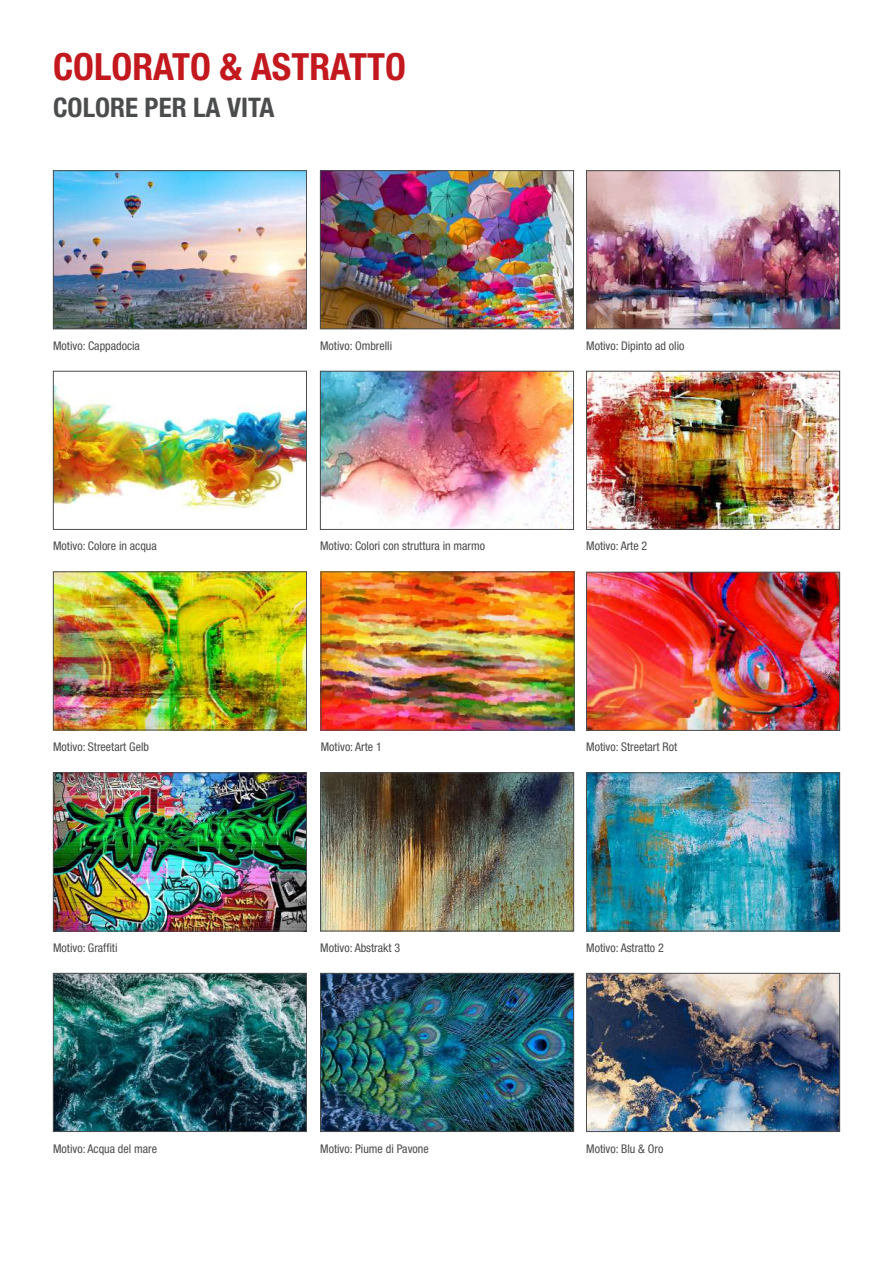
<style>
.page{position:relative;width:893px;height:1263px;background:#fff}
.page>*{position:absolute;margin:0;border:0;box-sizing:border-box;transform-origin:0 0}
.t1{font:700 condensed 37.5px "Helvetica Neue LT Std";color:#c2181e}
.t2{font:700 condensed 27px "Helvetica Neue LT Std";color:#4b4c4d}
.t3{font:condensed 12px "Helvetica Neue LT Std";color:#4b4c4d}
</style>
<div class="page">
<img style="left:322px;top:172px;width:250px;height:155px">
<div style="left:320px;top:170px;width:254px;height:159px;border:1px solid #4b4c4d"></div>
<img style="left:323px;top:574px;width:249px;height:154px">
<img style="left:55px;top:172px;width:250px;height:155px">
<div style="left:53px;top:170px;width:254px;height:159px;border:1px solid #4b4c4d"></div>
<img style="left:588px;top:373px;width:250px;height:155px">
<div style="left:586px;top:371px;width:254px;height:159px;border:1px solid #4b4c4d"></div>
<img style="left:588px;top:975px;width:250px;height:155px">
<div style="left:586px;top:973px;width:254px;height:159px;border:1px solid #4b4c4d"></div>
<img style="left:55px;top:774px;width:250px;height:155px">
<div style="left:53px;top:772px;width:254px;height:159px;border:1px solid #4b4c4d"></div>
<img style="left:322px;top:373px;width:250px;height:155px">
<div style="left:320px;top:371px;width:254px;height:159px;border:1px solid #4b4c4d"></div>
<img style="left:588px;top:574px;width:250px;height:154px">
<div style="left:586px;top:572px;width:254px;height:158px;border:1px solid #4b4c4d"></div>
<img style="left:322px;top:975px;width:250px;height:155px">
<div style="left:320px;top:973px;width:254px;height:159px;border:1px solid #4b4c4d"></div>
<img style="left:322px;top:774px;width:250px;height:155px">
<div style="left:320px;top:772px;width:254px;height:159px;border:1px solid #4b4c4d"></div>
<img style="left:55px;top:384px;width:250px;height:126px">
<div style="left:53px;top:371px;width:254px;height:159px;border:1px solid #4b4c4d"></div>
<img style="left:55px;top:574px;width:250px;height:154px">
<div style="left:53px;top:572px;width:254px;height:158px;border:1px solid #4b4c4d"></div>
<img style="left:55px;top:975px;width:250px;height:155px">
<div style="left:53px;top:973px;width:254px;height:159px;border:1px solid #4b4c4d"></div>
<img style="left:588px;top:774px;width:250px;height:155px">
<div style="left:586px;top:772px;width:254px;height:159px;border:1px solid #4b4c4d"></div>
<img style="left:588px;top:172px;width:250px;height:155px">
<div style="left:586px;top:170px;width:254px;height:159px;border:1px solid #4b4c4d"></div>
<h1 class="t1" style="left:53px;top:44px;width:354px">COLORATO &amp; ASTRATTO</h1>
<h2 class="t2" style="left:53px;top:91px;width:223px">COLORE PER LA VITA</h2>
<p class="t3" style="left:53px;top:339px;width:88px">Motivo: Cappadocia</p>
<p class="t3" style="left:320px;top:339px;width:73px">Motivo: Ombrelli</p>
<p class="t3" style="left:586px;top:339px;width:100px">Motivo: Dipinto ad olio</p>
<p class="t3" style="left:53px;top:539px;width:105px">Motivo: Colore in acqua</p>
<p class="t3" style="left:320px;top:539px;width:166px">Motivo: Colori con struttura in marmo</p>
<p class="t3" style="left:586px;top:539px;width:63px">Motivo: Arte 2</p>
<p class="t3" style="left:53px;top:740px;width:97px">Motivo: Streetart Gelb</p>
<p class="t3" style="left:321px;top:740px;width:63px">Motivo: Arte 1</p>
<p class="t3" style="left:586px;top:740px;width:92px">Motivo: Streetart Rot</p>
<p class="t3" style="left:53px;top:941px;width:66px">Motivo: Graffiti</p>
<p class="t3" style="left:320px;top:941px;width:81px">Motivo: Abstrakt 3</p>
<p class="t3" style="left:586px;top:941px;width:79px">Motivo: Astratto 2</p>
<p class="t3" style="left:53px;top:1141px;width:105px">Motivo: Acqua del mare</p>
<p class="t3" style="left:320px;top:1141px;width:110px">Motivo: Piume di Pavone</p>
<p class="t3" style="left:586px;top:1141px;width:79px">Motivo: Blu &amp; Oro</p>
</div>
